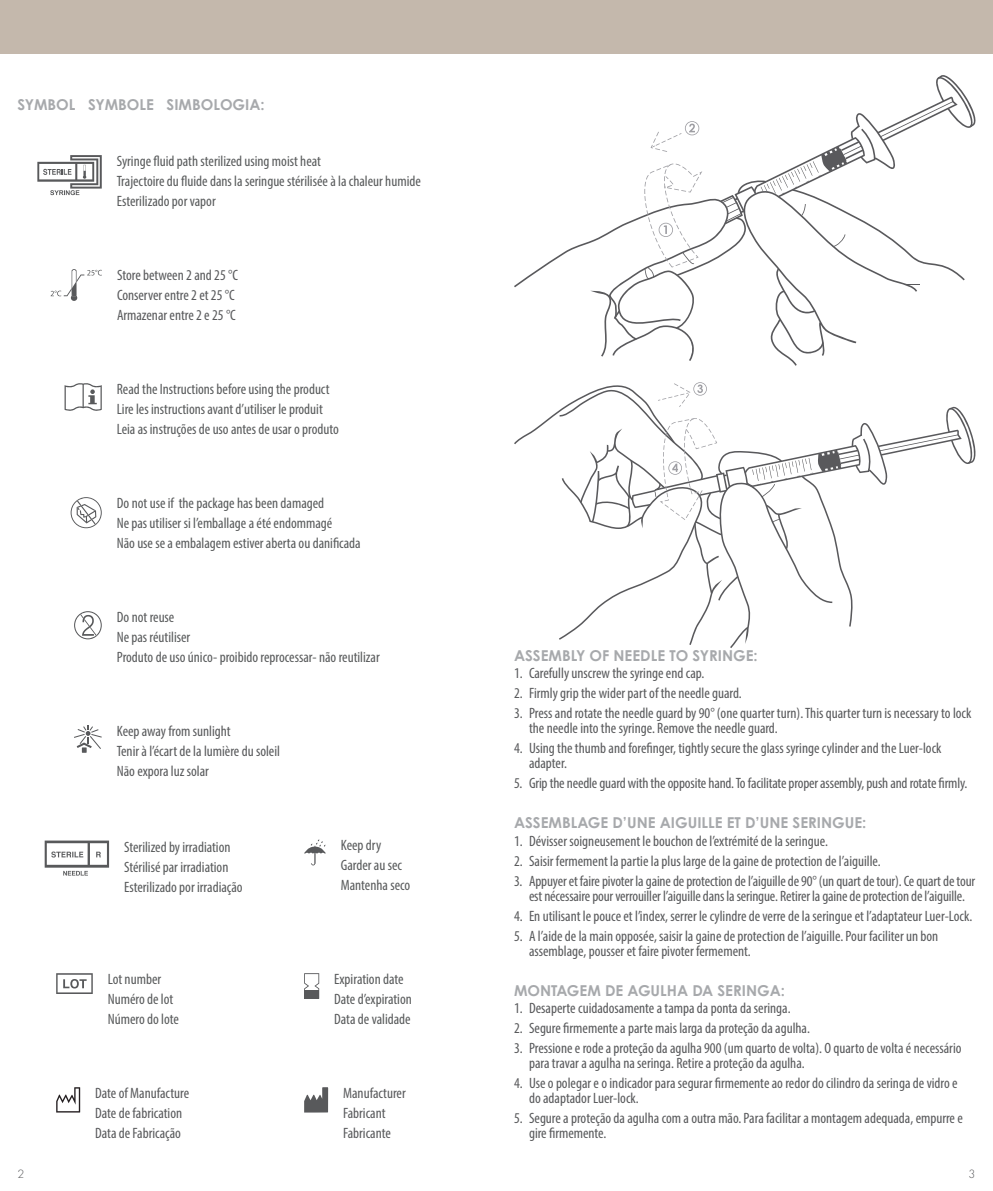
<style>
.page{position:relative;width:993px;height:1191px;background:#fff}
.page>*{position:absolute;margin:0;border:0;box-sizing:border-box;transform-origin:0 0}
.t1{font:condensed 15px/20px "Myriad Pro";color:#58595b}
.t2{font:condensed 15px/20px "Myriad Pro";color:#585a5b}
.t3{font:700 15px "Century Gothic Pro";color:#a7a9ac}
.t4{font:300 12.5px "Futura PT";color:#58595b}
</style>
<div class="page">
<div style="left:0;top:0;width:992px;height:53px;background:#c4b8ac"></div>
<svg style="left:514px;top:75px;width:462px;height:291px"></svg>
<svg style="left:514px;top:382px;width:462px;height:266px"></svg>
<svg style="left:74px;top:611px;width:28px;height:28px"></svg>
<svg style="left:64px;top:383px;width:38px;height:28px"></svg>
<svg style="left:74px;top:725px;width:28px;height:28px"></svg>
<svg style="left:71px;top:497px;width:31px;height:31px"></svg>
<svg style="left:37px;top:155px;width:65px;height:40px"></svg>
<svg style="left:56px;top:973px;width:37px;height:21px"></svg>
<svg style="left:304px;top:973px;width:15px;height:25px"></svg>
<div style="left:304px;top:990px;width:14px;height:8px;background:#58595b"></div>
<svg style="left:304px;top:1087px;width:24px;height:25px"></svg>
<svg style="left:56px;top:1087px;width:24px;height:25px"></svg>
<svg style="left:51px;top:269px;width:51px;height:32px"></svg>
<svg style="left:304px;top:839px;width:21px;height:26px"></svg>
<svg style="left:45px;top:840px;width:64px;height:35px"></svg>
<p class="t3" style="left:18px;top:95px;width:249px">SYMBOL SYMBOLE SIMBOLOGIA:</p>
<p class="t2" style="left:117px;top:151px;width:305px">Syringe fluid path sterilized using moist heat<br>Trajectoire du fluide dans la seringue stérilisée à la chaleur humide<br>Esterilizado por vapor</p>
<p class="t1" style="left:117px;top:265px;width:122px">Store between 2 and 25 °C<br>Conserver entre 2 et 25 °C<br>Armazenar entre 2 e 25 °C</p>
<p class="t2" style="left:117px;top:379px;width:223px">Read the Instructions before using the product<br>Lire les instructions avant d’utiliser le produit<br>Leia as instruções de uso antes de usar o produto</p>
<p class="t2" style="left:117px;top:493px;width:245px">Do not use if the package has been damaged<br>Ne pas utiliser si l’emballage a été endommagé<br>Não use se a embalagem estiver aberta ou danificada</p>
<p class="t2" style="left:117px;top:607px;width:264px">Do not reuse<br>Ne pas réutiliser<br>Produto de uso único- proibido reprocessar- não reutilizar</p>
<p class="t1" style="left:117px;top:721px;width:165px">Keep away from sunlight<br>Tenir à l’écart de la lumière du soleil<br>Nāo expora luz solar</p>
<p class="t2" style="left:124px;top:836px;width:120px">Sterilized by irradiation<br>Stérilisé par irradiation<br>Esterilizado por irradiação</p>
<p class="t2" style="left:340px;top:835px;width:71px">Keep dry<br>Garder au sec<br>Mantenha seco</p>
<p class="t2" style="left:108px;top:969px;width:73px">Lot number<br>Numéro de lot<br>Número do lote</p>
<p class="t2" style="left:334px;top:969px;width:79px">Expiration date<br>Date d’expiration<br>Data de validade</p>
<p class="t1" style="left:95px;top:1083px;width:95px">Date of Manufacture<br>Date de fabrication<br>Data de Fabricação</p>
<p class="t1" style="left:343px;top:1083px;width:64px">Manufacturer<br>Fabricant<br>Fabricante</p>
<p class="t3" style="left:514px;top:646px;width:245px">ASSEMBLY OF NEEDLE TO SYRINGE:</p>
<p class="t1" style="left:514px;top:663px;width:192px">1. Carefully unscrew the syringe end cap.</p>
<p class="t1" style="left:514px;top:683px;width:229px">2. Firmly grip the wider part of the needle guard.</p>
<p class="t1" style="left:529px;top:705px;width:444px;line-height:15px;text-indent:-15px">3. Press and rotate the needle guard by 90° (one quarter turn). This quarter turn is necessary to lock the needle into the syringe. Remove the needle guard.</p>
<p class="t1" style="left:529px;top:740px;width:414px;line-height:15px;text-indent:-15px">4. Using the thumb and forefinger, tightly secure the glass syringe cylinder and the Luer-lock adapter.</p>
<p class="t1" style="left:514px;top:773px;width:455px">5. Grip the needle guard with the opposite hand. To facilitate proper assembly, push and rotate firmly.</p>
<p class="t3" style="left:514px;top:813px;width:354px">ASSEMBLAGE D’UNE AIGUILLE ET D’UNE SERINGUE:</p>
<p class="t1" style="left:514px;top:830px;width:315px">1. Dévisser soigneusement le bouchon de l’extrémité de la seringue.</p>
<p class="t1" style="left:514px;top:850px;width:368px">2. Saisir fermement la partie la plus large de la gaine de protection de l’aiguille.</p>
<p class="t1" style="left:514px;top:873px;width:462px;line-height:15px;text-align:center">3. Appuyer et faire pivoter la gaine de protection de l’aiguille de 90° (un quart de tour). Ce quart de tour est nécessaire pour verrouiller l’aiguille dans la seringue. Retirer la gaine de protection de l’aiguille.</p>
<p class="t1" style="left:514px;top:905px;width:460px">4. En utilisant le pouce et l’index, serrer le cylindre de verre de la seringue et l’adaptateur Luer-Lock.</p>
<p class="t1" style="left:529px;top:928px;width:410px;line-height:15px;text-indent:-15px">5. A l’aide de la main opposée, saisir la gaine de protection de l’aiguille. Pour faciliter un bon assemblage, pousser et faire pivoter fermement.</p>
<p class="t3" style="left:514px;top:981px;width:272px">MONTAGEM DE AGULHA DA SERINGA:</p>
<p class="t1" style="left:514px;top:998px;width:278px">1. Desaperte cuidadosamente a tampa da ponta da seringa.</p>
<p class="t1" style="left:514px;top:1018px;width:297px">2. Segure firmemente a parte mais larga da proteção da agulha.</p>
<p class="t1" style="left:529px;top:1040px;width:434px;line-height:15px;text-indent:-15px">3. Pressione e rode a proteção da agulha 900 (um quarto de volta). O quarto de volta é necessário para travar a agulha na seringa. Retire a proteção da agulha.</p>
<p class="t1" style="left:529px;top:1075px;width:430px;line-height:15px;text-indent:-15px">4. Use o polegar e o indicador para segurar firmemente ao redor do cilindro da seringa de vidro e do adaptador Luer-lock.</p>
<p class="t1" style="left:529px;top:1110px;width:435px;line-height:15px;text-indent:-15px">5. Segure a proteção da agulha com a outra mão. Para facilitar a montagem adequada, empurre e gire firmemente.</p>
<p class="t4" style="left:18px;top:1167px;width:8px">2</p>
<p class="t4" style="left:968px;top:1167px;width:8px">3</p>
</div>
